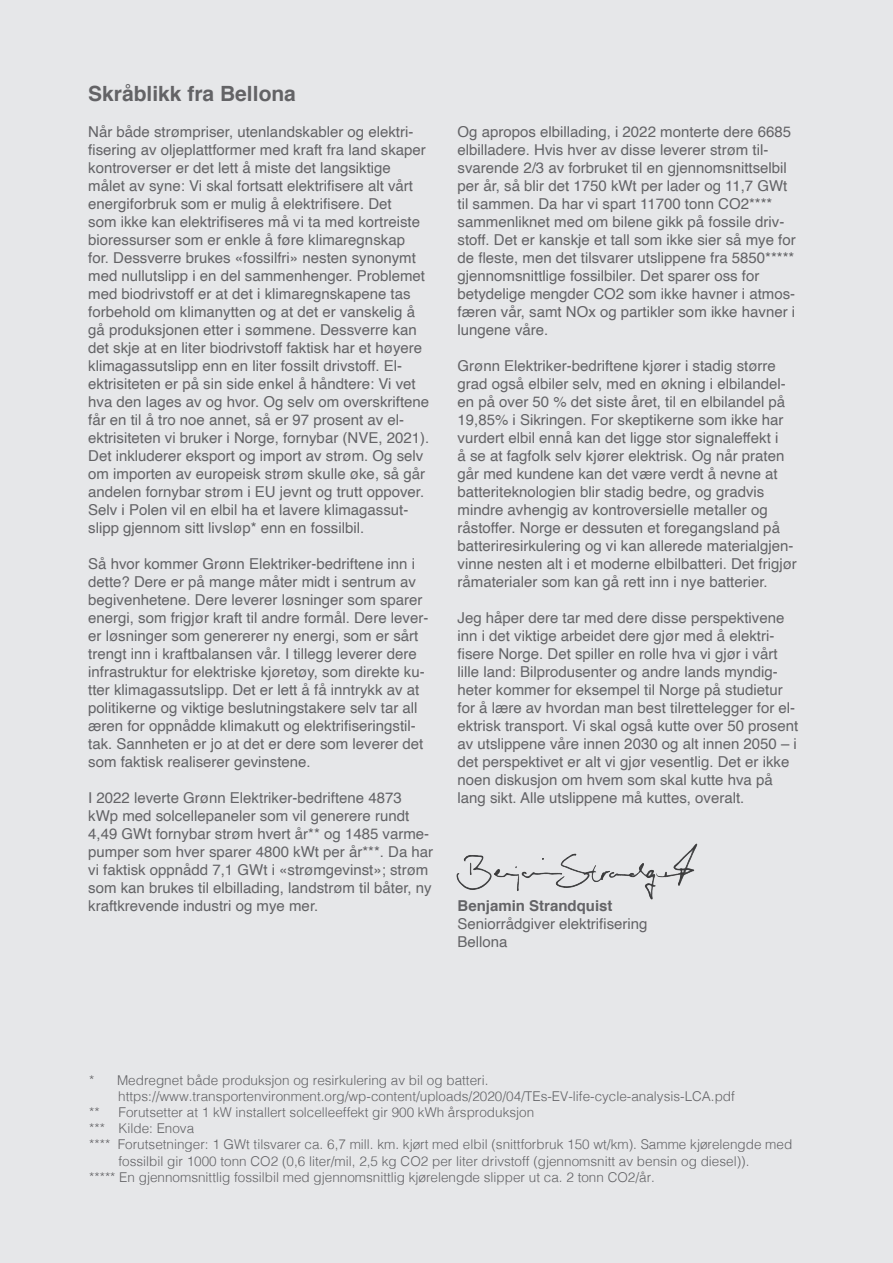
<style>
.page{position:relative;width:893px;height:1263px;background:#e6e7e9}
.page>*{position:absolute;margin:0;border:0;box-sizing:border-box;transform-origin:0 0}
.t1{font:700 21px "Helvetica";color:#636366}
.t2{font:15px/18px "Helvetica";color:#636366}
.t3{font:700 15px "Helvetica";color:#636366}
.t4{font:300 13.5px "Helvetica";color:#636366}
</style>
<div class="page">
<img style="left:456px;top:843px;width:242px;height:56px">
<h1 class="t1" style="left:88px;top:76px;width:209px">Skråblikk fra Bellona</h1>
<p class="t2" style="left:88px;top:123px;width:343px">Når både strømpriser, utenlandskabler og elektri&shy;fisering av oljeplattformer med kraft fra land skaper kontroverser er det lett å miste det langsiktige målet av syne: Vi skal fortsatt elektrifisere alt vårt energiforbruk som er mulig å elektrifisere. Det<br>som ikke kan elektrifiseres må vi ta med kortreiste bioressurser som er enkle å føre klimaregnskap for. Dessverre brukes «fossilfri» nesten synonymt med nullutslipp i en del sammenhenger. Problemet med biodrivstoff er at det i klimaregnskapene tas forbehold om klimanytten og at det er vanskelig å gå produksjonen etter i sømmene. Dessverre kan det skje at en liter biodrivstoff faktisk har et høyere klimagassutslipp enn en liter fossilt drivstoff. El&shy;ektrisiteten er på sin side enkel å håndtere: Vi vet hva den lages av og hvor. Og selv om overskriftene får en til å tro noe annet, så er 97 prosent av el&shy;ektrisiteten vi bruker i Norge, fornybar (NVE, 2021).<br>Det inkluderer eksport og import av strøm. Og selv om importen av europeisk strøm skulle øke, så går andelen fornybar strøm i EU jevnt og trutt oppover.<br>Selv i Polen vil en elbil ha et lavere klimagassut&shy;slipp gjennom sitt livsløp* enn en fossilbil.</p>
<p class="t2" style="left:88px;top:555px;width:342px">Så hvor kommer Grønn Elektriker-bedriftene inn i dette? Dere er på mange måter midt i sentrum av begivenhetene. Dere leverer løsninger som sparer energi, som frigjør kraft til andre formål. Dere lever&shy;er løsninger som genererer ny energi, som er sårt trengt inn i kraftbalansen vår. I tillegg leverer dere infrastruktur for elektriske kjøretøy, som direkte ku&shy;tter klimagassutslipp. Det er lett å få inntrykk av at politikerne og viktige beslutningstakere selv tar all æren for oppnådde klimakutt og elektrifiseringstil&shy;tak. Sannheten er jo at det er dere som leverer det som faktisk realiserer gevinstene.</p>
<p class="t2" style="left:88px;top:789px;width:346px">I 2022 leverte Grønn Elektriker-bedriftene 4873 kWp med solcellepaneler som vil generere rundt 4,49 GWt fornybar strøm hvert år** og 1485 varme&shy;pumper som hver sparer 4800 kWt per år***. Da har vi faktisk oppnådd 7,1 GWt i «strømgevinst»; strøm som kan brukes til elbillading, landstrøm til båter, ny kraftkrevende industri og mye mer.</p>
<p class="t2" style="left:458px;top:123px;width:340px">Og apropos elbillading, i 2022 monterte dere 6685 elbilladere. Hvis hver av disse leverer strøm til&shy;svarende 2/3 av forbruket til en gjennomsnittselbil per år, så blir det 1750 kWt per lader og 11,7 GWt til sammen. Da har vi spart 11700 tonn CO2**** sammenliknet med om bilene gikk på fossile driv&shy;stoff. Det er kanskje et tall som ikke sier så mye for de fleste, men det tilsvarer utslippene fra 5850***** gjennomsnittlige fossilbiler. Det sparer oss for betydelige mengder CO2 som ikke havner i atmos&shy;færen vår, samt NOx og partikler som ikke havner i lungene våre.</p>
<p class="t2" style="left:458px;top:357px;width:341px">Grønn Elektriker-bedriftene kjører i stadig større grad også elbiler selv, med en økning i elbilandel&shy;en på over 50 % det siste året, til en elbilandel på 19,85% i Sikringen. For skeptikerne som ikke har vurdert elbil ennå kan det ligge stor signaleffekt i<br>å se at fagfolk selv kjører elektrisk. Og når praten går med kundene kan det være verdt å nevne at batteriteknologien blir stadig bedre, og gradvis mindre avhengig av kontroversielle metaller og råstoffer. Norge er dessuten et foregangsland på batteriresirkulering og vi kan allerede materialgjen&shy;vinne nesten alt i et moderne elbilbatteri. Det frigjør råmaterialer som kan gå rett inn i nye batterier.</p>
<p class="t2" style="left:458px;top:609px;width:342px">Jeg håper dere tar med dere disse perspektivene inn i det viktige arbeidet dere gjør med å elektri&shy;fisere Norge. Det spiller en rolle hva vi gjør i vårt lille land: Bilprodusenter og andre lands myndig&shy;heter kommer for eksempel til Norge på studietur for å lære av hvordan man best tilrettelegger for el&shy;ektrisk transport. Vi skal også kutte over 50 prosent av utslippene våre innen 2030 og alt innen 2050 – i det perspektivet er alt vi gjør vesentlig. Det er ikke noen diskusjon om hvem som skal kutte hva på lang sikt. Alle utslippene må kuttes, overalt.</p>
<p class="t3" style="left:458px;top:893px;width:157px">Benjamin Strandquist</p>
<p class="t2" style="left:458px;top:915px;width:192px">Seniorrådgiver elektrifisering<br>Bellona</p>
<p class="t4" style="left:89px;top:1068px;width:401px">* Medregnet både produksjon og resirkulering av bil og batteri.</p>
<p class="t4" style="left:118px;top:1084px;width:618px">https://www.transportenvironment.org/wp-content/uploads/2020/04/TEs-EV-life-cycle-analysis-LCA.pdf</p>
<p class="t4" style="left:89px;top:1100px;width:12px">**</p>
<p class="t4" style="left:119px;top:1100px;width:417px">Forutsetter at 1 kW installert solcelleeffekt gir 900 kWh årsproduksjon</p>
<p class="t4" style="left:89px;top:1117px;width:106px">*** Kilde: Enova</p>
<p class="t4" style="left:89px;top:1133px;width:704px">**** Forutsetninger: 1 GWt tilsvarer ca. 6,7 mill. km. kjørt med elbil (snittforbruk 150 wt/km). Samme kjørelengde med</p>
<p class="t4" style="left:119px;top:1149px;width:632px">fossilbil gir 1000 tonn CO2 (0,6 liter/mil, 2,5 kg CO2 per liter drivstoff (gjennomsnitt av bensin og diesel)).</p>
<p class="t4" style="left:89px;top:1165px;width:567px">***** En gjennomsnittlig fossilbil med gjennomsnittlig kjørelengde slipper ut ca. 2 tonn CO2/år.</p>
</div>
